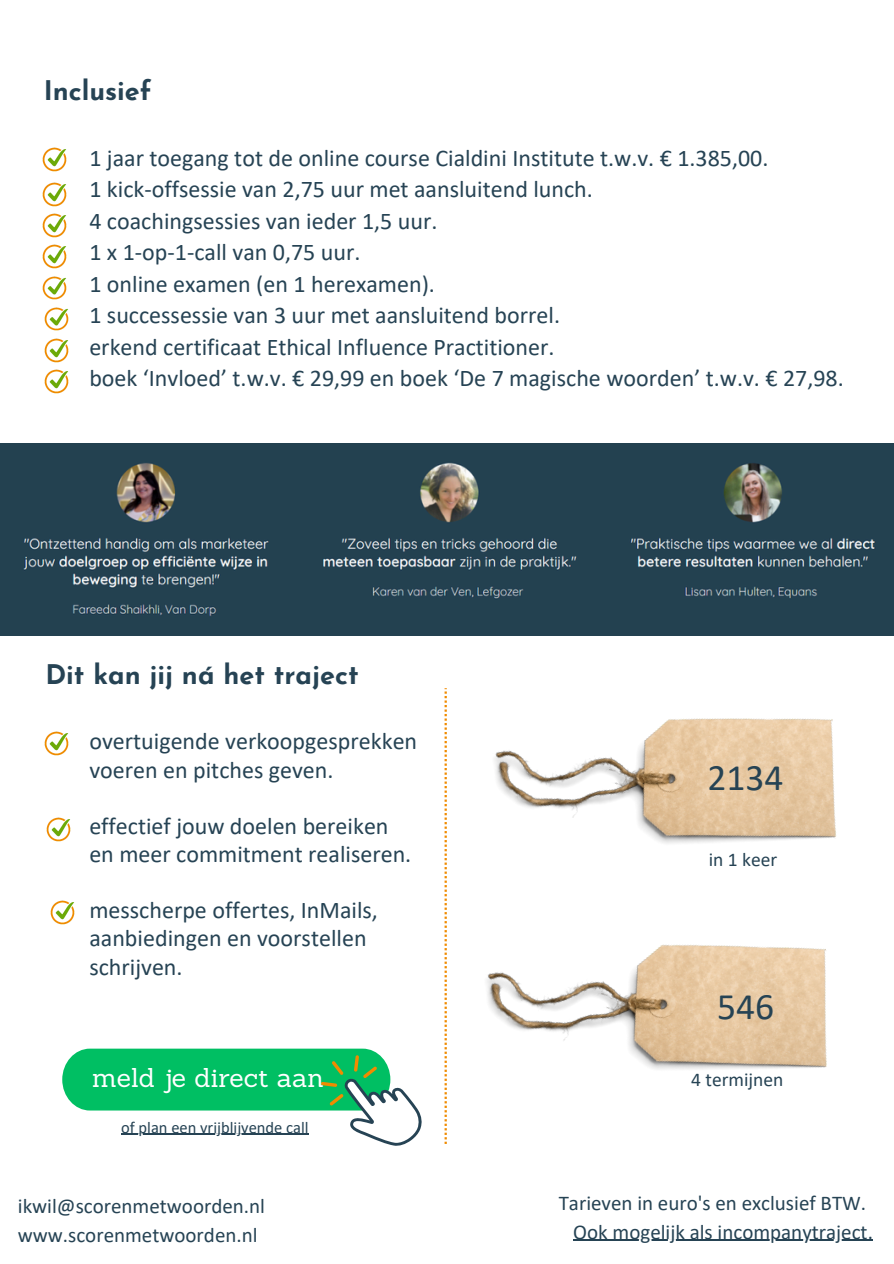
<style>
.page{position:relative;width:894px;height:1264px;background:#fff}
.page>*{position:absolute;margin:0;border:0;box-sizing:border-box;transform-origin:0 0}
.t1{font:37.5px "Calibri";color:#264354}
.t2{font:700 27px "Josefin Sans";color:#264354}
.t3{font:26.4px "Sanchez";color:#fff}
.t4{font:24px/31.5px "Calibri";color:#264354}
.t5{font:21px/29.2px "Calibri";color:#264354}
.t6{font:19.5px "Calibri";color:#264354}
.t7{font:16.5px "Calibri";color:#264354}
</style>
<div class="page">
<img style="left:0;top:443px;width:893px;height:192px">
<img style="left:42px;top:147px;width:25px;height:25px">
<img style="left:42px;top:182px;width:25px;height:25px">
<img style="left:42px;top:213px;width:25px;height:25px">
<img style="left:42px;top:244px;width:25px;height:25px">
<img style="left:42px;top:276px;width:25px;height:24px">
<img style="left:44px;top:307px;width:25px;height:24px">
<img style="left:44px;top:338px;width:25px;height:25px">
<img style="left:44px;top:369px;width:25px;height:25px">
<img style="left:483px;top:627px;width:392px;height:217px">
<img style="left:487px;top:944px;width:340px;height:125px">
<svg style="left:444px;top:688px;width:2px;height:455px"></svg>
<img style="left:44px;top:731px;width:25px;height:25px">
<img style="left:46px;top:817px;width:25px;height:25px">
<img style="left:50px;top:900px;width:25px;height:25px">
<svg style="left:62px;top:1048px;width:360px;height:98px"></svg>
<hr style="left:573px;top:1239px;width:299px;height:1px;background:#264354">
<hr style="left:121px;top:1133px;width:187px;height:1px;background:#264354">
<h4 class="t2" style="left:44px;top:79px;width:109px">Inclusief</h4>
<h2 class="t4" style="left:89px;top:144px;width:755px">1 jaar toegang tot de online course Cialdini Institute t.w.v. € 1.385,00.<br>1 kick-offsessie van 2,75 uur met aansluitend lunch.<br>4 coachingsessies van ieder 1,5 uur.<br>1 x 1-op-1-call van 0,75 uur.<br>1 online examen (en 1 herexamen).<br>1 successessie van 3 uur met aansluitend borrel.<br>erkend certificaat Ethical Influence Practitioner.<br>boek ‘Invloed’ t.w.v. € 29,99 en boek ‘De 7 magische woorden’ t.w.v. € 27,98.</h2>
<p class="t2" style="left:45px;top:663px;width:314px">Dit kan jij ná het traject</p>
<p class="t4" style="left:89px;top:729px;width:329px;line-height:28.2px">overtuigende verkoopgesprekken voeren en pitches geven.</p>
<h1 class="t4" style="left:89px;top:813px;width:323px;line-height:28.2px">effectief jouw doelen bereiken en meer commitment realiseren.</h1>
<h5 class="t4" style="left:89px;top:898px;width:290px;line-height:28.2px">messcherpe offertes, InMails, aanbiedingen en voorstellen schrijven.</h5>
<p class="t3" style="left:92px;top:1060px;width:233px">meld je direct aan</p>
<p class="t7" style="left:121px;top:1120px;width:189px">of plan een vrijblijvende call</p>
<h3 class="t5" style="left:18px;top:1192px;width:249px">ikwil@scorenmetwoorden.nl www.scorenmetwoorden.nl</h3>
<h5 class="t1" style="left:707px;top:761px;width:77px">2134</h5>
<h4 class="t6" style="left:708px;top:851px;width:70px">in 1 keer</h4>
<h5 class="t1" style="left:716px;top:990px;width:58px">546</h5>
<p class="t6" style="left:691px;top:1071px;width:94px">4 termijnen</p>
<p class="t5" style="left:558px;top:1190px;width:309px">Tarieven in euro's en exclusief BTW.</p>
<h4 class="t5" style="left:573px;top:1218px;width:301px">Ook mogelijk als incompanytraject.</h4>
</div>
